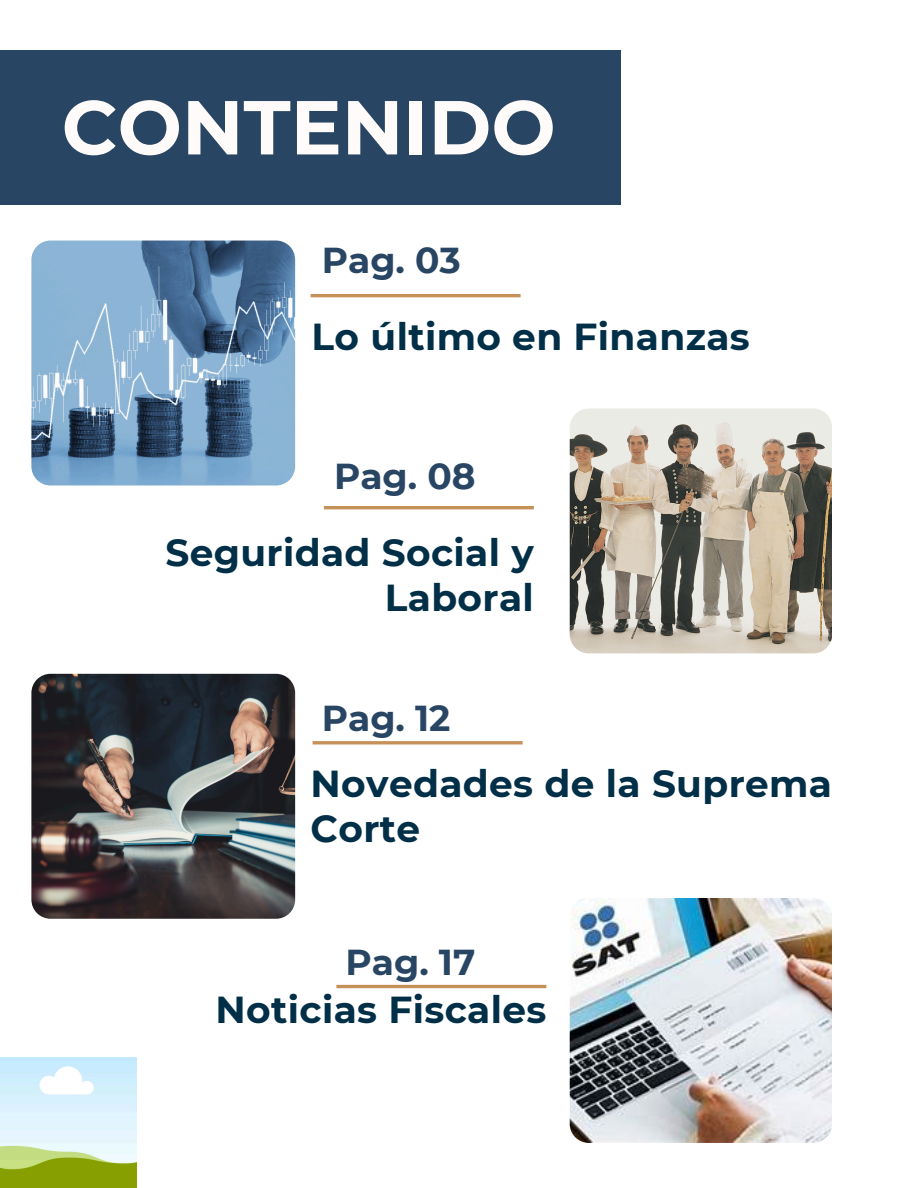
<style>
.page{position:relative;width:918px;height:1188px;background:#fff}
.page>*{position:absolute;margin:0;border:0;box-sizing:border-box;transform-origin:0 0}
.t1{font:700 76.2px "Montserrat";color:#fffbfb}
.t2{font:700 37.5px/45px "Montserrat";letter-spacing:.01em;color:#002f47;text-align:right}
.t3{font:700 36px "Montserrat";color:#284663}
</style>
<div class="page">
<div style="left:0;top:51px;width:621px;height:154px;background:#284663"></div>
<hr style="left:311px;top:294px;width:210px;height:3px;background:#c69158">
<hr style="left:324px;top:506px;width:210px;height:3px;background:#c69158">
<img style="left:31px;top:241px;width:264px;height:244px">
<img style="left:570px;top:408px;width:262px;height:245px">
<img style="left:31px;top:674px;width:264px;height:245px">
<img style="left:570px;top:898px;width:262px;height:245px">
<svg style="left:313px;top:741px;width:210px;height:4px"></svg>
<hr style="left:336px;top:985px;width:210px;height:3px;background:#c69158">
<img style="left:0;top:1057px;width:136px;height:131px">
<p class="t1" style="left:62px;top:81px;width:496px">CONTENIDO</p>
<p class="t3" style="left:322px;top:238px;width:141px">Pag. 03</p>
<p class="t2" style="left:312px;top:314px;width:440px">Lo último en Finanzas</p>
<h1 class="t3" style="left:334px;top:454px;width:143px">Pag. 08</h1>
<p class="t2" style="left:165px;top:530px;width:370px">Seguridad Social y<br>Laboral</p>
<p class="t3" style="left:322px;top:696px;width:130px">Pag. 12</p>
<p class="t2" style="left:311px;top:761px;width:523px;text-align:left">Novedades de la Suprema<br>Corte</p>
<p class="t3" style="left:346px;top:940px;width:131px">Pag. 17</p>
<p class="t2" style="left:216px;top:987px;width:332px">Noticias Fiscales</p>
</div>
